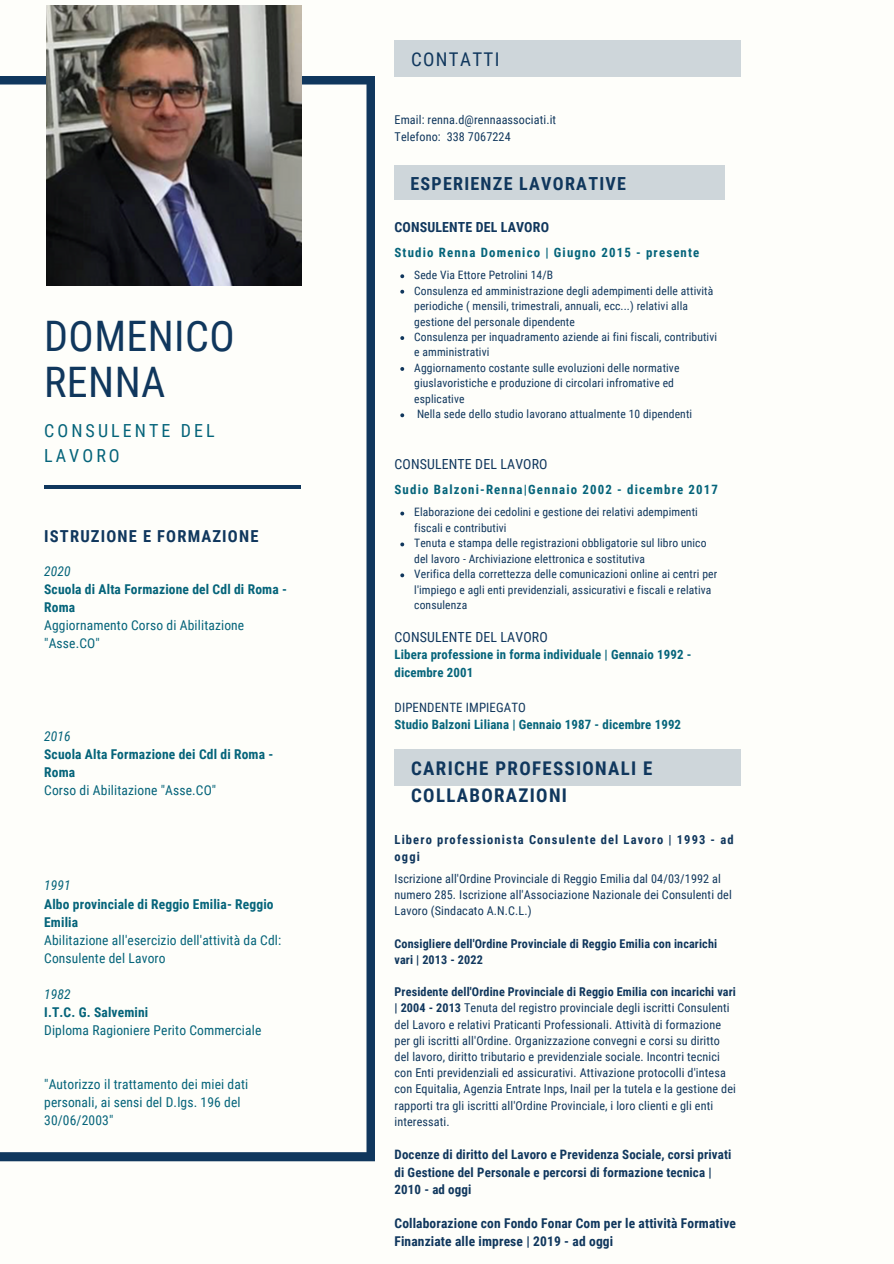
<style>
.page{position:relative;width:894px;height:1264px;background:#fff}
.page>*{position:absolute;margin:0;border:0;box-sizing:border-box;transform-origin:0 0}
.t1{font:42px/46px "Roboto Condensed";letter-spacing:.01em;color:#10375d}
.t2{font:700 18.9px/26.4px "Roboto Condensed";letter-spacing:.07em;color:#10375d}
.t3{font:18.9px "Roboto Condensed";letter-spacing:.07em;color:#10375d}
.t4{font:700 18px "Roboto Condensed";letter-spacing:.07em;color:#10375d}
.t5{font:18px/25.2px "Roboto Condensed";letter-spacing:.17em;color:#05647a}
.t6{font:700 16.5px "Roboto Condensed";letter-spacing:.07em;color:#10375d}
.t7{font:13.95px "Roboto Condensed";letter-spacing:.01em;color:#10375d}
.t8{font:700 13.95px "Roboto Condensed";letter-spacing:.01em;color:#10375d}
.t9{font:13.5px/18px "Roboto Condensed";letter-spacing:.01em;color:#05647a}
.t10{font:700 13.5px/18px "Roboto Condensed";letter-spacing:.01em;color:#05647a}
.t11{font:700 13.5px/18.3px "Roboto Condensed";letter-spacing:.01em;color:#10375d}
.t12{font:italic 13.5px "Roboto Condensed";letter-spacing:.01em;color:#05647a}
.t13{font:700 12.9px/17.2px "Roboto Condensed";letter-spacing:.01em;color:#10375d}
.t14{font:700 12.9px/17.4px "Roboto Condensed";letter-spacing:.01em;color:#05647a}
.t15{font:700 12.9px "Roboto Condensed";letter-spacing:.09em;color:#05647a}
.t16{font:12.9px "Roboto Condensed";letter-spacing:.01em;color:#10375d}
.t17{font:700 12.45px/16.6px "Roboto Condensed";letter-spacing:.09em;color:#10375d}
.t18{font:12.15px/16.2px "Roboto Condensed";letter-spacing:.01em;color:#10375d}
.t19{font:700 12.15px/16.2px "Roboto Condensed";letter-spacing:.01em;color:#10375d}
.t20{font:11.55px/15.5px "Roboto Condensed";letter-spacing:.01em;color:#10375d}
.s1{font-weight:700}
</style>
<div class="page">
<div style="left:0;top:0;width:893px;height:1263px;background:#fefefa"></div>
<div style="left:394px;top:165px;width:330px;height:35px;background:#ced6da"></div>
<svg style="left:400px;top:274px;width:4px;height:4px"></svg>
<svg style="left:400px;top:290px;width:4px;height:3px"></svg>
<svg style="left:400px;top:336px;width:4px;height:4px"></svg>
<svg style="left:400px;top:367px;width:4px;height:4px"></svg>
<svg style="left:400px;top:413px;width:4px;height:4px"></svg>
<svg style="left:400px;top:511px;width:4px;height:4px"></svg>
<svg style="left:400px;top:542px;width:4px;height:4px"></svg>
<svg style="left:400px;top:573px;width:4px;height:4px"></svg>
<svg style="left:0;top:76px;width:375px;height:1085px"></svg>
<hr style="left:44px;top:485px;width:257px;height:3px;background:#10375d">
<div style="left:394px;top:749px;width:347px;height:36px;background:#ced6da"></div>
<div style="left:394px;top:40px;width:347px;height:36px;background:#ced6da"></div>
<img style="left:46px;top:6px;width:256px;height:279px">
<h1 class="t1" style="left:44px;top:313px;width:192px">DOMENICO<br>RENNA</h1>
<h3 class="t5" style="left:44px;top:418px;width:172px">CONSULENTE DEL<br>LAVORO</h3>
<h3 class="t6" style="left:44px;top:526px;width:216px">ISTRUZIONE E FORMAZIONE</h3>
<p class="t12" style="left:44px;top:563px;width:28px">2020</p>
<p class="t10" style="left:44px;top:580px;width:244px">Scuola di Alta Formazione del Cdl di Roma -<br>Roma</p>
<p class="t9" style="left:44px;top:616px;width:201px">Aggiornamento Corso di Abilitazione "Asse.CO"</p>
<p class="t12" style="left:44px;top:728px;width:28px">2016</p>
<p class="t10" style="left:44px;top:745px;width:231px">Scuola Alta Formazione dei Cdl di Roma -<br>Roma</p>
<p class="t9" style="left:44px;top:781px;width:173px">Corso di Abilitazione "Asse.CO"</p>
<p class="t12" style="left:44px;top:878px;width:28px">1991</p>
<p class="t10" style="left:44px;top:894px;width:231px">Albo provinciale di Reggio Emilia- Reggio<br>Emilia</p>
<p class="t9" style="left:44px;top:930px;width:238px">Abilitazione all'esercizio dell'attività da Cdl:<br>Consulente del Lavoro</p>
<p class="t12" style="left:44px;top:986px;width:28px">1982</p>
<p class="t10" style="left:44px;top:1003px;width:106px">I.T.C. G. Salvemini</p>
<p class="t9" style="left:44px;top:1021px;width:218px">Diploma Ragioniere Perito Commerciale</p>
<p class="t9" style="left:44px;top:1075px;width:205px">"Autorizzo il trattamento dei miei dati personali, ai sensi del D.lgs. 196 del<br>30/06/2003"</p>
<h2 class="t3" style="left:411px;top:48px;width:90px">CONTATTI</h2>
<p class="t18" style="left:394px;top:112px;width:163px;line-height:16.8px">Email: renna.d@rennaassociati.it<br>Telefono: 338 7067224</p>
<h3 class="t4" style="left:410px;top:173px;width:217px">ESPERIENZE LAVORATIVE</h3>
<p class="t8" style="left:394px;top:219px;width:156px">CONSULENTE DEL LAVORO</p>
<p class="t20" style="left:414px;top:267px;width:304px">Sede Via Ettore Petrolini 14/B<br>Consulenza ed amministrazione degli adempimenti delle attività periodiche ( mensili, trimestrali, annuali, ecc...) relativi alla gestione del personale dipendente<br>Consulenza per inquadramento aziende ai fini fiscali, contributivi e amministrativi<br>Aggiornamento costante sulle evoluzioni delle normative giuslavoristiche e produzione di circolari infromative ed esplicative<br>Nella sede dello studio lavorano attualmente 10 dipendenti</p>
<p class="t15" style="left:394px;top:245px;width:306px">Studio Renna Domenico | Giugno 2015 - presente</p>
<p class="t7" style="left:394px;top:456px;width:154px">CONSULENTE DEL LAVORO</p>
<p class="t20" style="left:414px;top:505px;width:304px">Elaborazione dei cedolini e gestione dei relativi adempimenti fiscali e contributivi<br>Tenuta e stampa delle registrazioni obbligatorie sul libro unico del lavoro - Archiviazione elettronica e sostitutiva<br>Verifica della correttezza delle comunicazioni online ai centri per l'impiego e agli enti previdenziali, assicurativi e fiscali e relativa consulenza</p>
<p class="t7" style="left:394px;top:629px;width:155px">CONSULENTE DEL LAVORO</p>
<p class="t14" style="left:394px;top:646px;width:298px">Libera professione in forma individuale | Gennaio 1992 - dicembre 2001</p>
<p class="t16" style="left:394px;top:699px;width:133px">DIPENDENTE IMPIEGATO</p>
<p class="t14" style="left:394px;top:715px;width:288px">Studio Balzoni Liliana | Gennaio 1987 - dicembre 1992</p>
<p class="t15" style="left:394px;top:482px;width:325px">Sudio Balzoni-Renna|Gennaio 2002 - dicembre 2017</p>
<h2 class="t2" style="left:411px;top:755px;width:243px">CARICHE PROFESSIONALI E<br>COLLABORAZIONI</h2>
<p class="t17" style="left:394px;top:831px;width:340px">Libero professionista Consulente del Lavoro | 1993 - ad oggi</p>
<p class="t18" style="left:394px;top:870px;width:339px">Iscrizione all'Ordine Provinciale di Reggio Emilia dal 04/03/1992 al numero 285. Iscrizione all'Associazione Nazionale dei Consulenti del<br>Lavoro (Sindacato A.N.C.L.)</p>
<p class="t19" style="left:394px;top:935px;width:324px">Consigliere dell'Ordine Provinciale di Reggio Emilia con incarichi vari | 2013 - 2022</p>
<p class="t18" style="left:394px;top:983px;width:343px"><span class="s1">Presidente dell'Ordine Provinciale di Reggio Emilia con incarichi vari | 2004 - 2013</span> Tenuta del registro provinciale degli iscritti Consulenti del Lavoro e relativi Praticanti Professionali. Attività di formazione per gli iscritti all'Ordine. Organizzazione convegni e corsi su diritto del lavoro, diritto tributario e previdenziale sociale. Incontri tecnici con Enti previdenziali ed assicurativi. Attivazione protocolli d'intesa con Equitalia, Agenzia Entrate Inps, Inail per la tutela e la gestione dei rapporti tra gli iscritti all'Ordine Provinciale, i loro clienti e gli enti interessati.</p>
<p class="t13" style="left:394px;top:1146px;width:338px">Docenze di diritto del Lavoro e Previdenza Sociale, corsi privati di Gestione del Personale e percorsi di formazione tecnica |<br>2010 - ad oggi</p>
<p class="t11" style="left:394px;top:1214px;width:343px">Collaborazione con Fondo Fonar Com per le attività Formative<br>Finanziate alle imprese | 2019 - ad oggi</p>
</div>
